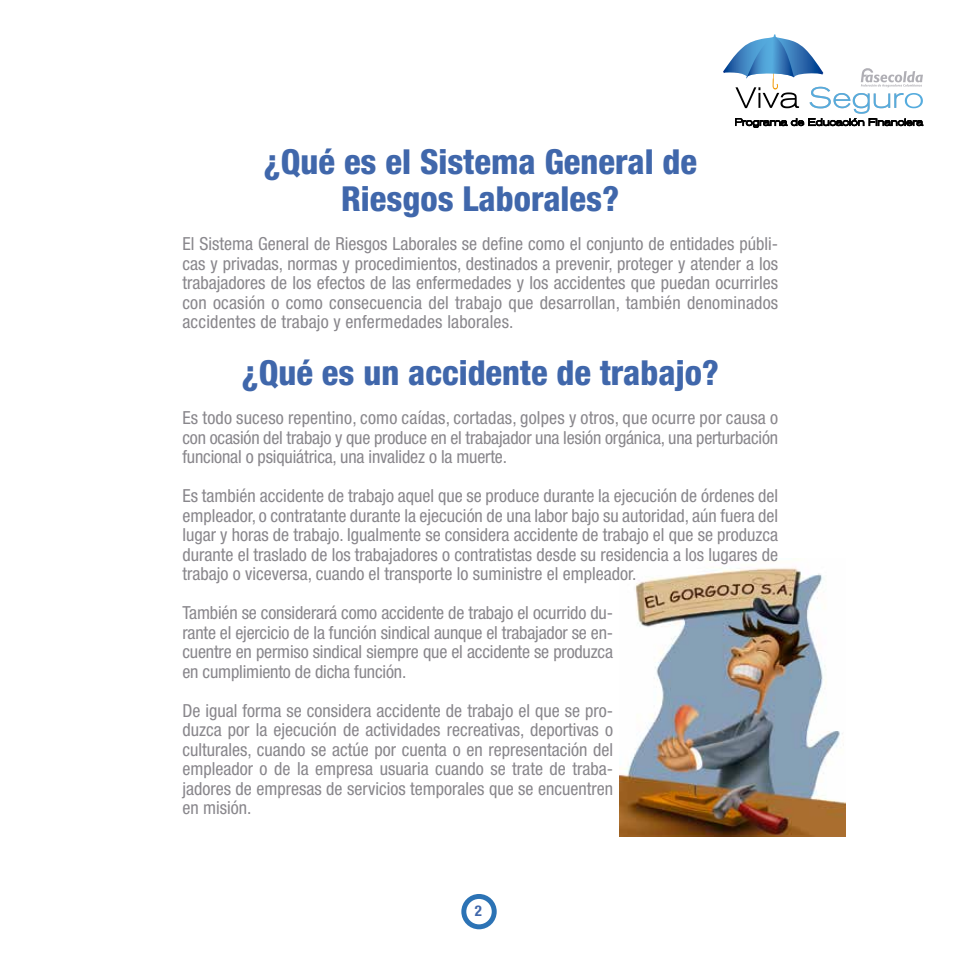
<style>
.page{position:relative;width:957px;height:957px;background:#fff}
.page>*{position:absolute;margin:0;border:0;box-sizing:border-box;transform-origin:0 0}
.t1{font:800 condensed 34.5px/37.5px "Helvetica Neue LT Std";color:#4067ab;text-align:center}
.t2{font:condensed 18px/19.5px "Helvetica Neue LT Std";color:#89878c;text-align:justify}
.t3{font:700 condensed 14.85px "Helvetica Neue LT Std";color:#4067ab}
</style>
<div class="page">
<svg style="left:723px;top:34px;width:200px;height:94px"></svg>
<div style="left:461px;top:894px;width:36px;height:35px;border:5px solid #2c73b5;border-radius:50%"></div>
<img style="left:620px;top:567px;width:226px;height:269px">
<h1 class="t1" style="left:263px;top:142px;width:435px">¿Qué es el Sistema General de<br>Riesgos Laborales?</h1>
<p class="t2" style="left:182px;top:234px;width:597px">El Sistema General de Riesgos Laborales se define como el conjunto de entidades públi&shy;cas y privadas, normas y procedimientos, destinados a prevenir, proteger y atender a los trabajadores de los efectos de las enfermedades y los accidentes que puedan ocurrirles con ocasión o como consecuencia del trabajo que desarrollan, también denominados accidentes de trabajo y enfermedades laborales.</p>
<h1 class="t1" style="left:241px;top:353px;width:479px">¿Qué es un accidente de trabajo?</h1>
<p class="t2" style="left:182px;top:408px;width:597px">Es todo suceso repentino, como caídas, cortadas, golpes y otros, que ocurre por causa o con ocasión del trabajo y que produce en el trabajador una lesión orgánica, una perturbación funcional o psiquiátrica, una invalidez o la muerte.</p>
<p class="t2" style="left:182px;top:486px;width:597px">Es también accidente de trabajo aquel que se produce durante la ejecución de órdenes del empleador, o contratante durante la ejecución de una labor bajo su autoridad, aún fuera del lugar y horas de trabajo. Igualmente se considera accidente de trabajo el que se produzca durante el traslado de los trabajadores o contratistas desde su residencia a los lugares de trabajo o viceversa, cuando el transporte lo suministre el empleador.</p>
<p class="t2" style="left:182px;top:603px;width:432px">También se considerará como accidente de trabajo el ocurrido du&shy;rante el ejercicio de la función sindical aunque el trabajador se en&shy;cuentre en permiso sindical siempre que el accidente se produzca en cumplimiento de dicha función.</p>
<p class="t2" style="left:182px;top:700px;width:432px">De igual forma se considera accidente de trabajo el que se pro&shy;duzca por la ejecución de actividades recreativas, deportivas o culturales, cuando se actúe por cuenta o en representación del empleador o de la empresa usuaria cuando se trate de traba&shy;jadores de empresas de servicios temporales que se encuentren en misión.</p>
<p class="t3" style="left:475px;top:902px;width:9px">2</p>
</div>
